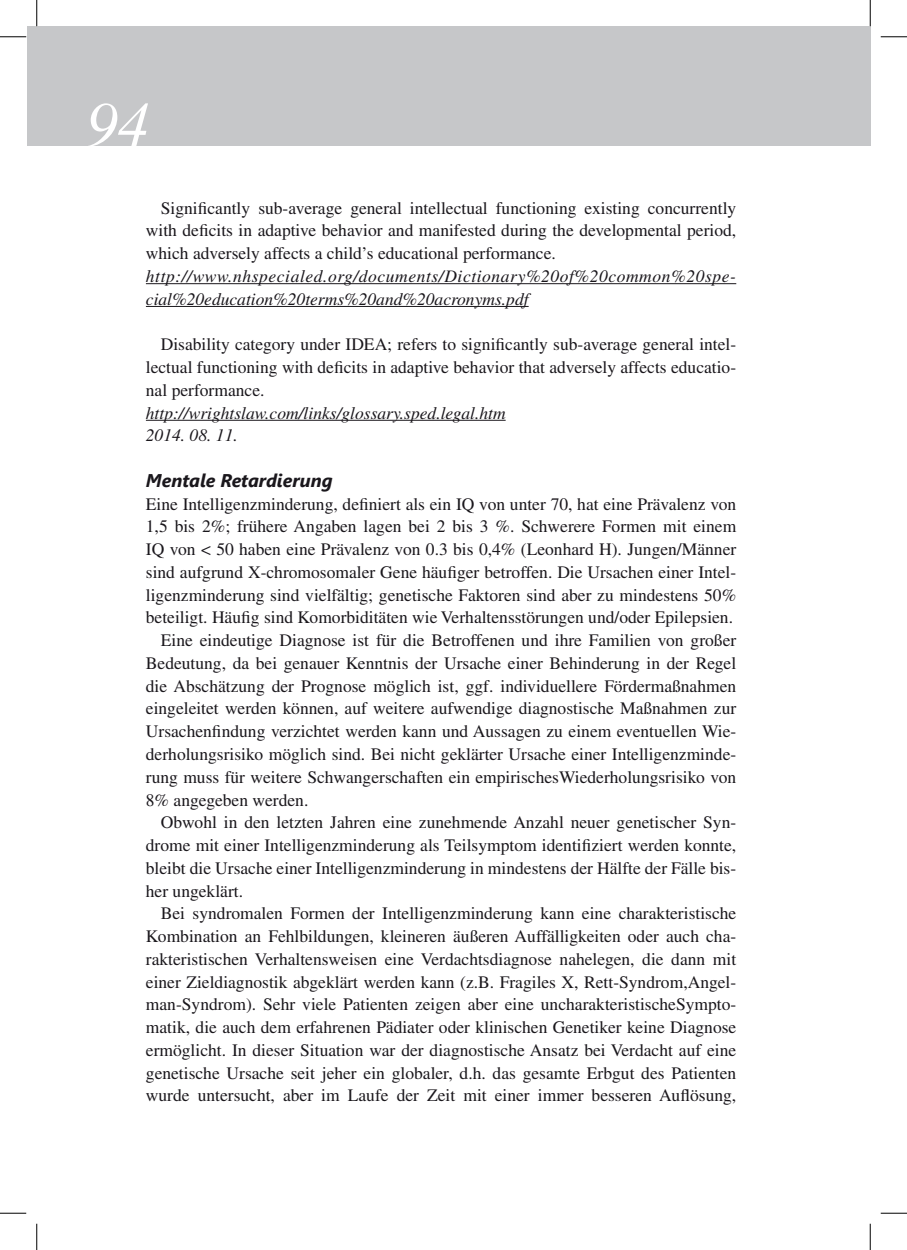
<style>
.page{position:relative;width:907px;height:1250px;background:#fff}
.page>*{position:absolute;margin:0;border:0;box-sizing:border-box;transform-origin:0 0}
.t1{font:italic 63px "Times CE";color:#fff}
.t2{font:italic 700 18.38px "Segoe UI";color:#1a171c}
.t3{font:17.5px/22.8px "Times CE";color:#1a171c;text-align:justify}
.t4{font:italic 17.5px/22.8px "Times CE";letter-spacing:.035em;color:#1a171c}
.t5{font:italic 17.5px/22.8px "Times CE";color:#1a171c}
</style>
<div class="page">
<div style="left:27px;top:27px;width:843px;height:119px;background:#c6c7c9"></div>
<hr style="left:146px;top:283px;width:590px;height:1px;background:#1a171c">
<hr style="left:146px;top:306px;width:383px;height:1px;background:#1a171c">
<hr style="left:146px;top:420px;width:360px;height:1px;background:#1a171c">
<svg style="left:0;top:36px;width:26px;height:1px"></svg>
<svg style="left:881px;top:36px;width:26px;height:1px"></svg>
<svg style="left:0;top:1212px;width:26px;height:1px"></svg>
<svg style="left:881px;top:1212px;width:26px;height:1px"></svg>
<svg style="left:36px;top:0;width:1px;height:26px"></svg>
<svg style="left:36px;top:1223px;width:1px;height:26px"></svg>
<svg style="left:870px;top:0;width:1px;height:26px"></svg>
<svg style="left:870px;top:1223px;width:1px;height:26px"></svg>
<h1 class="t1" style="left:86px;top:86px;width:64px">94</h1>
<p class="t3" style="left:146px;top:196px;width:592px;text-indent:15px">Significantly sub-average general intellectual functioning existing concurrently with deficits in adaptive behavior and manifested during the developmental period, which adversely affects a child’s educational performance.</p>
<p class="t4" style="left:146px;top:264px;width:591px">http://www.nhspecialed.org/documents/Dictionary%20of%20common%20spe&shy;cial%20education%20terms%20and%20acronyms.pdf</p>
<p class="t3" style="left:146px;top:333px;width:592px;text-indent:15px">Disability category under IDEA; refers to significantly sub-average general intel&shy;lectual functioning with deficits in adaptive behavior that adversely affects educatio&shy;nal performance.</p>
<p class="t5" style="left:146px;top:401px;width:361px">http://wrightslaw.com/links/glossary.sped.legal.htm<br>2014. 08. 11.</p>
<p class="t2" style="left:146px;top:467px;width:188px">Mentale Retardierung</p>
<p class="t3" style="left:146px;top:492px;width:592px">Eine Intelligenzminderung, definiert als ein IQ von unter 70, hat eine Prävalenz von</p>
<p class="t3" style="left:146px;top:514px;width:592px">1,5 bis 2%; frühere Angaben lagen bei 2 bis 3 %. Schwerere Formen mit einem</p>
<p class="t3" style="left:146px;top:537px;width:592px">IQ von &lt; 50 haben eine Prävalenz von 0.3 bis 0,4% (Leonhard H). Jungen/Männer</p>
<p class="t3" style="left:146px;top:560px;width:592px">sind aufgrund X-chromosomaler Gene häufiger betroffen. Die Ursachen einer Intel-</p>
<p class="t3" style="left:146px;top:583px;width:592px">ligenzminderung sind vielfältig; genetische Faktoren sind aber zu mindestens 50%</p>
<p class="t3" style="left:146px;top:605px;width:589px">beteiligt. Häufig sind Komorbiditäten wie Verhaltensstörungen und/oder Epilepsien.</p>
<p class="t3" style="left:161px;top:628px;width:577px">Eine eindeutige Diagnose ist für die Betroffenen und ihre Familien von großer</p>
<p class="t3" style="left:146px;top:651px;width:592px">Bedeutung, da bei genauer Kenntnis der Ursache einer Behinderung in der Regel</p>
<p class="t3" style="left:146px;top:674px;width:592px">die Abschätzung der Prognose möglich ist, ggf. individuellere Fördermaßnahmen</p>
<p class="t3" style="left:146px;top:696px;width:592px">eingeleitet werden können, auf weitere aufwendige diagnostische Maßnahmen zur</p>
<p class="t3" style="left:146px;top:719px;width:592px">Ursachenfindung verzichtet werden kann und Aussagen zu einem eventuellen Wie-</p>
<p class="t3" style="left:146px;top:742px;width:592px">derholungsrisiko möglich sind. Bei nicht geklärter Ursache einer Intelligenzminde-</p>
<p class="t3" style="left:146px;top:765px;width:592px">rung muss für weitere Schwangerschaften ein empirischesWiederholungsrisiko von</p>
<p class="t3" style="left:146px;top:787px;width:164px">8% angegeben werden.</p>
<p class="t3" style="left:161px;top:810px;width:577px">Obwohl in den letzten Jahren eine zunehmende Anzahl neuer genetischer Syn-</p>
<p class="t3" style="left:146px;top:833px;width:592px">drome mit einer Intelligenzminderung als Teilsymptom identifiziert werden konnte,</p>
<p class="t3" style="left:146px;top:856px;width:592px">bleibt die Ursache einer Intelligenzminderung in mindestens der Hälfte der Fälle bis-</p>
<p class="t3" style="left:146px;top:878px;width:99px">her ungeklärt.</p>
<p class="t3" style="left:161px;top:901px;width:577px">Bei syndromalen Formen der Intelligenzminderung kann eine charakteristische</p>
<p class="t3" style="left:146px;top:924px;width:592px">Kombination an Fehlbildungen, kleineren äußeren Auffälligkeiten oder auch cha-</p>
<p class="t3" style="left:146px;top:947px;width:592px">rakteristischen Verhaltensweisen eine Verdachtsdiagnose nahelegen, die dann mit</p>
<p class="t3" style="left:146px;top:969px;width:592px">einer Zieldiagnostik abgeklärt werden kann (z.B. Fragiles X, Rett-Syndrom,Angel-</p>
<p class="t3" style="left:146px;top:992px;width:592px">man-Syndrom). Sehr viele Patienten zeigen aber eine uncharakteristischeSympto-</p>
<p class="t3" style="left:146px;top:1015px;width:592px">matik, die auch dem erfahrenen Pädiater oder klinischen Genetiker keine Diagnose</p>
<p class="t3" style="left:146px;top:1038px;width:592px">ermöglicht. In dieser Situation war der diagnostische Ansatz bei Verdacht auf eine</p>
<p class="t3" style="left:146px;top:1060px;width:592px">genetische Ursache seit jeher ein globaler, d.h. das gesamte Erbgut des Patienten</p>
<p class="t3" style="left:146px;top:1083px;width:592px">wurde untersucht, aber im Laufe der Zeit mit einer immer besseren Auflösung,</p>
</div>
